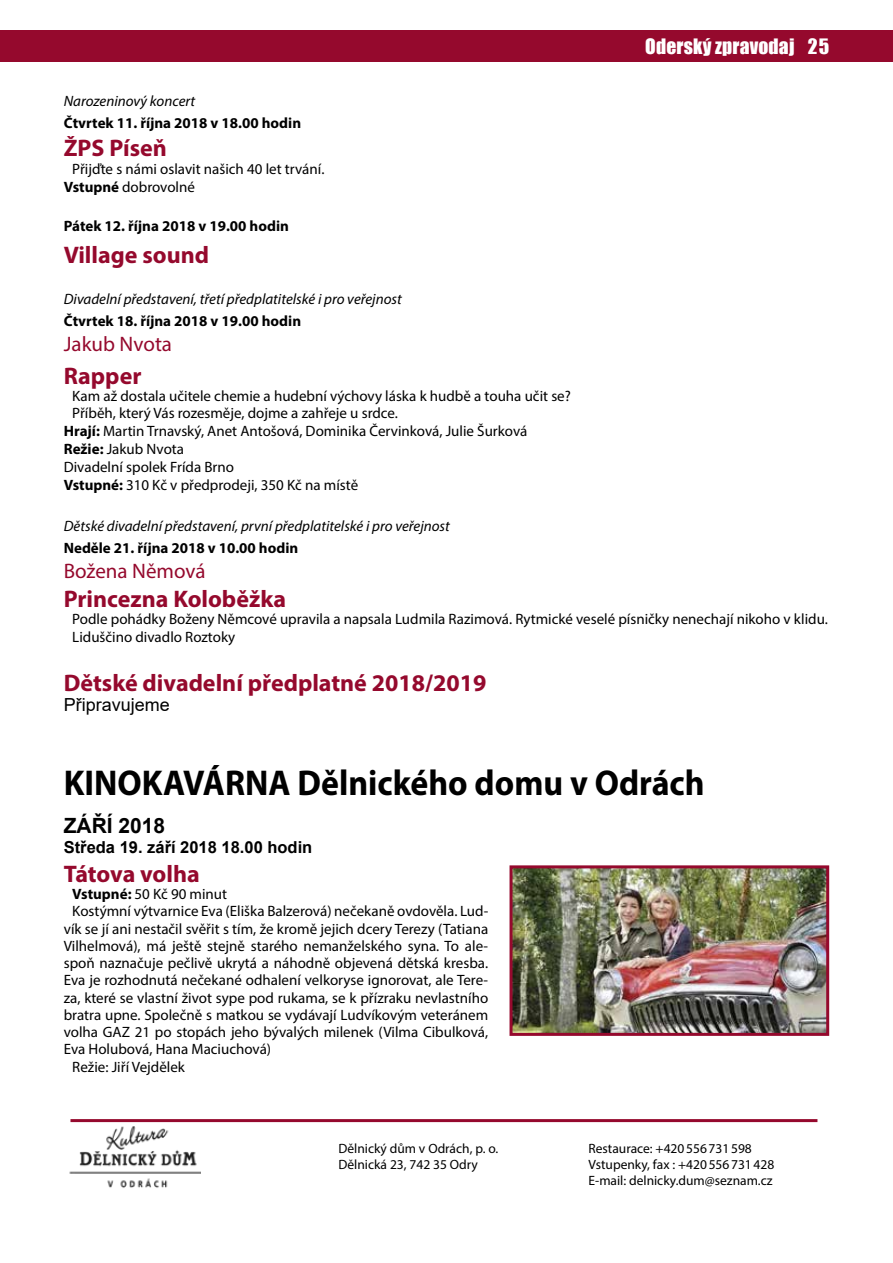
<style>
.page{position:relative;width:893px;height:1263px;background:#fff}
.page>*{position:absolute;margin:0;border:0;box-sizing:border-box;transform-origin:0 0}
.t1{font:700 36px "Myriad Pro";color:#000;scale:.94 1}
.t2{font:700 24px "Myriad Pro";color:#95092d}
.t3{font:21px "Myriad Pro";color:#95092d}
.t4{font:700 21px "Arial";color:#000}
.t5{font:19.5px "Impact";letter-spacing:.01em;color:#fff}
.t6{font:18px "Arial";color:#000}
.t7{font:700 16.5px "Arial";color:#000}
.t8{font:15px/18px "Myriad Pro";color:#000}
.t9{font:italic 15px "Myriad Pro";color:#000}
.t10{font:700 15px "Myriad Pro";color:#000}
.t11{font:13.5px/16.2px "Myriad Pro";color:#000}
.s1{font-weight:700}
</style>
<div class="page">
<div style="left:0;top:30px;width:893px;height:32px;background:#95092d"></div>
<img style="left:513px;top:869px;width:312px;height:163px">
<div style="left:509px;top:865px;width:320px;height:171px;border:3px solid #95092d"></div>
<img style="left:69px;top:1127px;width:131px;height:61px">
<hr style="left:70px;top:1119px;width:747px;height:3px;background:#95092d">
<h3 class="t5" style="left:645px;top:31px;width:185px">Oderský zpravodaj 25</h3>
<p class="t9" style="left:64px;top:92px;width:133px">Narozeninový koncert</p>
<p class="t10" style="left:64px;top:113px;width:239px">Čtvrtek 11. října 2018 v 18.00 hodin</p>
<h2 class="t2" style="left:64px;top:133px;width:105px">ŽPS Píseň</h2>
<p class="t8" style="left:64px;top:159px;width:262px;text-indent:9px">Přijďte s námi oslavit našich 40 let trvání.<br><span class="s1">Vstupné</span> dobrovolné</p>
<p class="t10" style="left:64px;top:216px;width:227px">Pátek 12. října 2018 v 19.00 hodin</p>
<h2 class="t2" style="left:64px;top:239px;width:147px">Village sound</h2>
<p class="t9" style="left:64px;top:290px;width:340px">Divadelní představení, třetí předplatitelské i pro veřejnost</p>
<p class="t10" style="left:64px;top:311px;width:239px">Čtvrtek 18. října 2018 v 19.00 hodin</p>
<h3 class="t3" style="left:64px;top:331px;width:110px">Jakub Nvota</h3>
<h2 class="t2" style="left:64px;top:360px;width:79px">Rapper</h2>
<p class="t8" style="left:72px;top:387px;width:500px">Kam až dostala učitele chemie a hudební výchovy láska k hudbě a touha učit se?</p>
<p class="t8" style="left:72px;top:404px;width:327px">Příběh, který Vás rozesměje, dojme a zahřeje u srdce.</p>
<p class="t8" style="left:64px;top:422px;width:465px"><span class="s1">Hrají:</span> Martin Trnavský, Anet Antošová, Dominika Červinková, Julie Šurková</p>
<p class="t8" style="left:64px;top:440px;width:122px"><span class="s1">Režie:</span> Jakub Nvota</p>
<p class="t8" style="left:64px;top:458px;width:172px">Divadelní spolek Frída Brno</p>
<p class="t8" style="left:64px;top:476px;width:296px"><span class="s1">Vstupné:</span> 310 Kč v předprodeji, 350 Kč na místě</p>
<p class="t9" style="left:64px;top:517px;width:388px">Dětské divadelní představení, první předplatitelské i pro veřejnost</p>
<p class="t10" style="left:64px;top:538px;width:236px">Neděle 21. října 2018 v 10.00 hodin</p>
<h3 class="t3" style="left:64px;top:558px;width:143px">Božena Němová</h3>
<h2 class="t2" style="left:64px;top:583px;width:224px">Princezna Koloběžka</h2>
<p class="t8" style="left:72px;top:610px;width:757px">Podle pohádky Boženy Němcové upravila a napsala Ludmila Razimová. Rytmické veselé písničky nenechají nikoho v klidu.<br>Liduščino divadlo Roztoky</p>
<h2 class="t2" style="left:64px;top:667px;width:424px">Dětské divadelní předplatné 2018/2019</h2>
<p class="t6" style="left:64px;top:692px;width:108px">Připravujeme</p>
<h1 class="t1" style="left:64px;top:760px;width:683px">KINOKAVÁRNA Dělnického domu v Odrách</h1>
<h3 class="t4" style="left:64px;top:811px;width:103px">ZÁŘÍ 2018</h3>
<p class="t7" style="left:64px;top:836px;width:250px">Středa 19. září 2018 18.00 hodin</p>
<h2 class="t2" style="left:64px;top:858px;width:137px">Tátova volha</h2>
<p class="t8" style="left:72px;top:885px;width:156px"><span class="s1">Vstupné:</span> 50 Kč 90 minut</p>
<p class="t8" style="left:72px;top:902px;width:417px">Kostýmní výtvarnice Eva (Eliška Balzerová) nečekaně ovdověla. Lud‑</p>
<p class="t8" style="left:64px;top:919px;width:426px">vík se jí ani nestačil svěřit s tím, že kromě jejich dcery Terezy (Tatiana</p>
<p class="t8" style="left:64px;top:937px;width:426px">Vilhelmová), má ještě stejně starého nemanželského syna. To ale‑</p>
<p class="t8" style="left:64px;top:954px;width:426px">spoň naznačuje pečlivě ukrytá a náhodně objevená dětská kresba.</p>
<p class="t8" style="left:64px;top:971px;width:426px">Eva je rozhodnutá nečekané odhalení velkoryse ignorovat, ale Tere‑</p>
<p class="t8" style="left:64px;top:988px;width:426px">za, které se vlastní život sype pod rukama, se k přízraku nevlastního</p>
<p class="t8" style="left:64px;top:1006px;width:426px">bratra upne. Společně s matkou se vydávají Ludvíkovým veteránem</p>
<p class="t8" style="left:64px;top:1023px;width:426px">volha GAZ 21 po stopách jeho bývalých milenek (Vilma Cibulková,</p>
<p class="t8" style="left:64px;top:1040px;width:209px">Eva Holubová, Hana Maciuchová)</p>
<p class="t8" style="left:72px;top:1058px;width:114px">Režie: Jiří Vejdělek</p>
<p class="t11" style="left:338px;top:1140px;width:161px">Dělnický dům v Odrách, p. o.<br>Dělnická 23, 742 35 Odry</p>
<p class="t11" style="left:588px;top:1140px;width:187px">Restaurace: +420556731598<br>Vstupenky, fax : +420556731428<br>E‑mail: delnicky.dum@seznam.cz</p>
</div>
